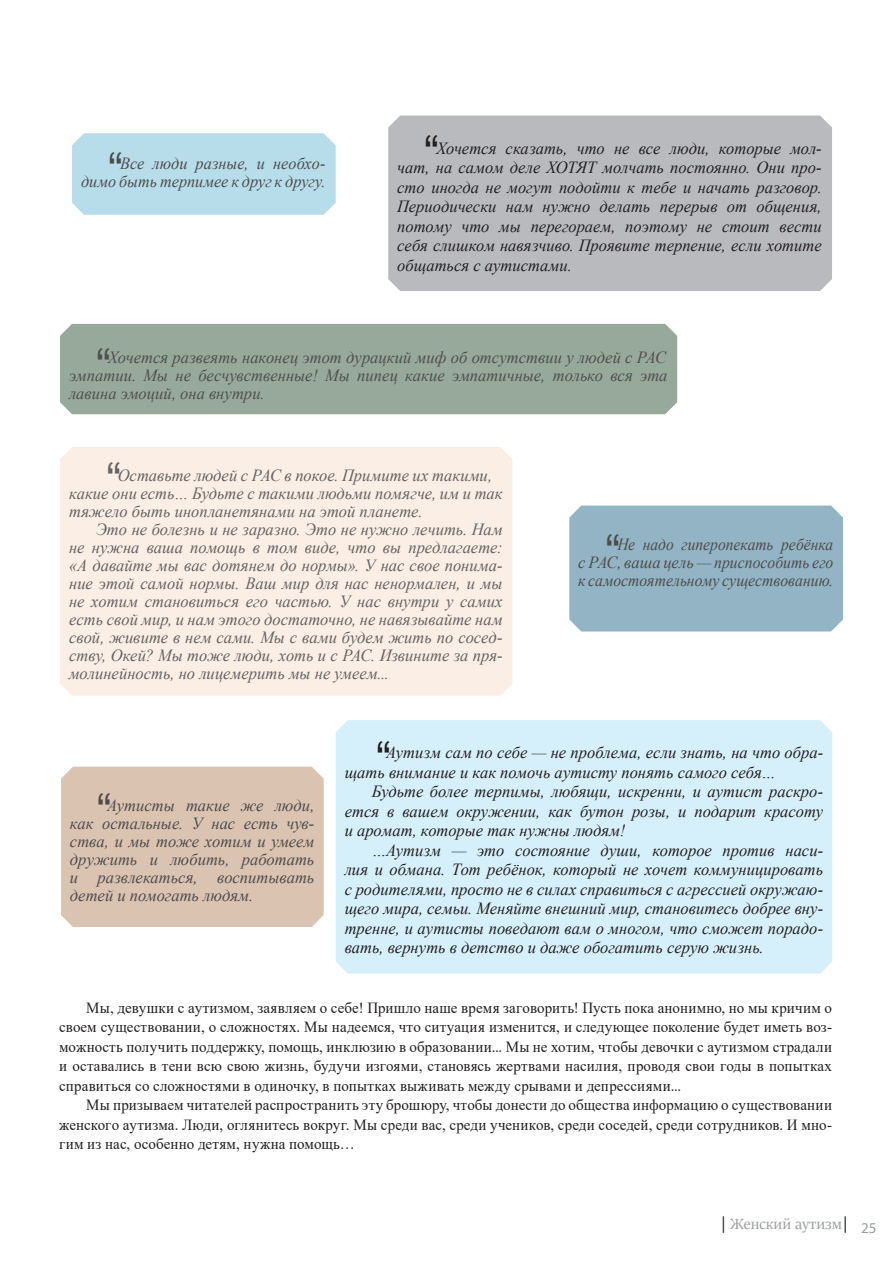
<style>
.page{position:relative;width:893px;height:1263px;background:#fff}
.page>*{position:absolute;margin:0;border:0;box-sizing:border-box;transform-origin:0 0}
.t1{font:46.35px "Arial";color:#231f20}
.t2{font:italic 16.95px/18px "Times New Roman";color:#231f20;text-align:justify}
.t3{font:italic 16.95px/18px "Times New Roman";color:#231f20;text-align:justify;scale:.91 1}
.t4{font:16.5px "Sitka Banner";color:#9a9c9e}
.t5{font:15.45px/19.5px "Times New Roman";letter-spacing:.01em;color:#231f20;text-align:justify}
</style>
<div class="page">
<svg style="left:723px;top:1216px;width:1px;height:17px"></svg>
<svg style="left:844px;top:1216px;width:2px;height:17px"></svg>
<div style="left:72px;top:133px;width:264px;height:82px;background:#b6dde9"></div>
<div style="left:388px;top:116px;width:444px;height:175px;background:#b9babe"></div>
<div style="left:569px;top:506px;width:274px;height:125px;background:#92b4c4"></div>
<div style="left:60px;top:324px;width:617px;height:90px;background:#96a99a"></div>
<div style="left:61px;top:767px;width:263px;height:160px;background:#dac3b0"></div>
<div style="left:336px;top:720px;width:496px;height:254px;background:#d6f0fb"></div>
<div style="left:60px;top:447px;width:452px;height:249px;background:#fbeee4"></div>
<h1 class="t1" style="left:108px;top:138px;width:16px">“</h1>
<p class="t2" style="left:81px;top:154px;width:246px;text-align:right">Все люди разные, и необхо&shy;димо быть терпимее к друг к другу.</p>
<p class="t1" style="left:424px;top:120px;width:16px">“</p>
<p class="t2" style="left:397px;top:138px;width:426px;line-height:19.5px;text-indent:39px">Хочется сказать, что не все люди, которые мол&shy;чат, на самом деле ХОТЯТ молчать постоянно. Они про&shy;сто иногда не могут подойти к тебе и начать разговор.<br>Периодически нам нужно делать перерыв от общения, потому что мы перегораем, поэтому не стоит вести себя слишком навязчиво. Проявите терпение, если хотите общаться с аутистами.</p>
<h1 class="t1" style="left:96px;top:334px;width:16px">“</h1>
<p class="t2" style="left:69px;top:348px;width:600px;text-indent:39px">Хочется развеять наконец этот дурацкий миф об отсутствии у людей с РАС эмпатии. Мы не бесчувственные! Мы пипец какие эмпатичные, только вся эта лавина эмоций, она внутри.</p>
<h1 class="t1" style="left:107px;top:448px;width:16px">“</h1>
<p class="t2" style="left:69px;top:466px;width:435px;text-align:left;text-indent:49px">Оставьте людей с РАС в покое. Примите их такими, какие они есть… Будьте с такими людьми помягче, им и так тяжело быть инопланетянами на этой планете.</p>
<p class="t2" style="left:69px;top:520px;width:435px;text-indent:27px">Это не болезнь и не заразно. Это не нужно лечить. Нам не нужна ваша помощь в том виде, что вы предлагаете: «А давайте мы вас дотянем до нормы». У нас свое понима&shy;ние этой самой нормы. Ваш мир для нас ненормален, и мы не хотим становиться его частью. У нас внутри у самих есть свой мир, и нам этого достаточно, не навязывайте нам свой, живите в нем сами. Мы с вами будем жить по сосед&shy;ству, Окей? Мы тоже люди, хоть и с РАС. Извините за пря&shy;молинейность, но лицемерить мы не умеем...</p>
<h1 class="t1" style="left:605px;top:520px;width:16px">“</h1>
<p class="t3" style="left:578px;top:535px;width:282px;text-indent:39px">Не надо гиперопекать ребёнка с РАС, ваша цель — приспособить его к самостоятельному существованию.</p>
<h1 class="t1" style="left:97px;top:779px;width:16px">“</h1>
<p class="t2" style="left:70px;top:796px;width:246px;text-indent:37px">Аутисты такие же люди, как остальные. У нас есть чув&shy;ства, и мы тоже хотим и умеем дружить и любить, работать и развлекаться, воспитывать детей и помогать людям.</p>
<p class="t1" style="left:376px;top:726px;width:16px">“</p>
<p class="t2" style="left:345px;top:742px;width:480px;line-height:19.5px;text-indent:42px">Аутизм сам по себе — не проблема, если знать, на что обра&shy;щать внимание и как помочь аутисту понять самого себя…</p>
<p class="t2" style="left:345px;top:781px;width:480px;line-height:19.5px;text-indent:27px">Будьте более терпимы, любящи, искренни, и аутист раскро&shy;ется в вашем окружении, как бутон розы, и подарит красоту и аромат, которые так нужны людям!</p>
<p class="t2" style="left:345px;top:840px;width:480px;line-height:19.5px;text-indent:27px">…Аутизм — это состояние души, которое против наси&shy;лия и обмана. Тот ребёнок, который не хочет коммуницировать с родителями, просто не в силах справиться с агрессией окружаю&shy;щего мира, семьи. Меняйте внешний мир, становитесь добрее вну&shy;тренне, и аутисты поведают вам о многом, что сможет порадо&shy;вать, вернуть в детство и даже обогатить серую жизнь.</p>
<p class="t5" style="left:59px;top:997px;width:774px;text-indent:27px">Мы, девушки с аутизмом, заявляем о себе! Пришло наше время заговорить! Пусть пока анонимно, но мы кричим о своем существовании, о сложностях. Мы надеемся, что ситуация изменится, и следующее поколение будет иметь воз&shy;можность получить поддержку, помощь, инклюзию в образовании... Мы не хотим, чтобы девочки с аутизмом страдали и оставались в тени всю свою жизнь, будучи изгоями, становясь жертвами насилия, проводя свои годы в попытках справиться со сложностями в одиночку, в попытках выживать между срывами и депрессиями...</p>
<p class="t5" style="left:59px;top:1095px;width:774px;text-indent:27px">Мы призываем читателей распространить эту брошюру, чтобы донести до общества информацию о существовании женского аутизма. Люди, оглянитесь вокруг. Мы среди вас, среди учеников, среди соседей, среди сотрудников. И мно&shy;гим из нас, особенно детям, нужна помощь…</p>
<p class="t4" style="left:730px;top:1212px;width:148px">Женский аутизм <sub>25</sub></p>
</div>
